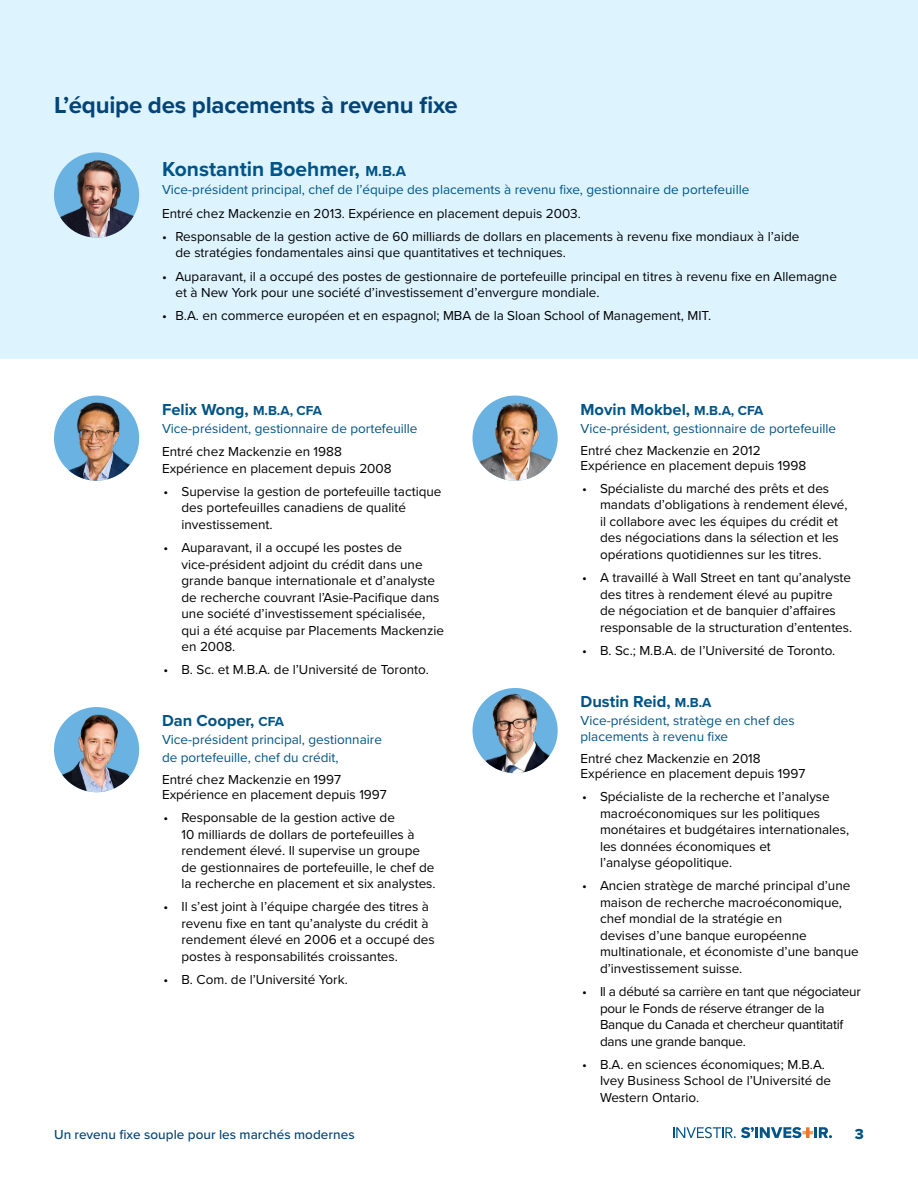
<style>
.page{position:relative;width:918px;height:1188px;background:#fff}
.page>*{position:absolute;margin:0;border:0;box-sizing:border-box;transform-origin:0 0}
.H2-blue{font:700 24px "Proxima Nova";letter-spacing:-.01em;color:#034477}
.body{font:700 21px "Proxima Nova";color:#005486}
.PM_name{font:700 16.5px "Proxima Nova";color:#005486}
.t1{font:15px "Proxima Nova Extrabld";color:#005486}
.body-smaller_leading{font:13.5px/16.5px "Proxima Nova";color:#000}
.PM_title{font:13.5px/18px "Proxima Nova";color:#005486}
.body-smaller_leading-2{font:13.5px/16.5px "Proxima Nova";letter-spacing:-.02em;color:#000}
.body-2{font:13.5px "Proxima Nova";color:#000}
.t2{font:500 13.5px "Proxima Nova";letter-spacing:.005em;color:#034477}
.s1{font-size:15px}
.s2{font-size:13.5px}
</style>
<div class="page">
<svg style="left:674px;top:1127px;width:158px;height:11px"></svg>
<div style="left:0;top:0;width:918px;height:359px;background:#ddf4ff"></div>
<img style="left:54px;top:397px;width:84px;height:84px">
<img style="left:472px;top:396px;width:86px;height:85px;border-radius:43px">
<div style="left:54px;top:152px;width:85px;height:86px;background:#6ab2e2;border-radius:50%"></div>
<img style="left:54px;top:158px;width:85px;height:80px">
<img style="left:54px;top:710px;width:85px;height:82px">
<img style="left:473px;top:689px;width:85px;height:84px">
<h2 class="H2-blue" style="left:54px;top:88px;width:405px">L’équipe des placements à revenu fixe</h2>
<p class="body" style="left:162px;top:154px;width:246px">Konstantin Boehmer, <span class="s1">M.B.A</span></p>
<p class="PM_title" style="left:162px;top:180px;width:589px">Vice-président principal, chef de l’équipe des placements à revenu fixe, gestionnaire de portefeuille</p>
<p class="body-2" style="left:162px;top:203px;width:420px">Entré chez Mackenzie en 2013. Expérience en placement depuis 2003.</p>
<p class="body-smaller_leading" style="left:176px;top:228px;width:626px;text-indent:-14px">• Responsable de la gestion active de 60 milliards de dollars en placements à revenu fixe mondiaux à l’aide de stratégies fondamentales ainsi que quantitatives et techniques.</p>
<p class="body-smaller_leading" style="left:176px;top:267px;width:663px;text-indent:-14px">• Auparavant, il a occupé des postes de gestionnaire de portefeuille principal en titres à revenu fixe en Allemagne et à New York pour une société d’investissement d’envergure mondiale.</p>
<p class="body-smaller_leading" style="left:162px;top:307px;width:551px">• B.A. en commerce européen et en espagnol; MBA de la Sloan School of Management, MIT.</p>
<p class="PM_name" style="left:162px;top:397px;width:162px">Felix Wong, <span class="s2">M.B.A, CFA</span></p>
<p class="PM_title" style="left:162px;top:419px;width:257px">Vice-président, gestionnaire de portefeuille</p>
<p class="body-smaller_leading" style="left:162px;top:443px;width:231px">Entré chez Mackenzie en 1988<br>Expérience en placement depuis 2008</p>
<p class="body-smaller_leading" style="left:182px;top:482px;width:262px;text-indent:-18px">• Supervise la gestion de portefeuille tactique des portefeuilles canadiens de qualité investissement.</p>
<p class="body-smaller_leading" style="left:182px;top:539px;width:264px;text-indent:-18px">• Auparavant, il a occupé les postes de vice-président adjoint du crédit dans une grande banque internationale et d’analyste de recherche couvrant l’Asie-Pacifique dans une société d’investissement spécialisée, qui a été acquise par Placements Mackenzie en 2008.</p>
<p class="body-smaller_leading" style="left:164px;top:661px;width:267px">• B. Sc. et M.B.A. de l’Université de Toronto.</p>
<p class="PM_name" style="left:162px;top:708px;width:124px">Dan Cooper, <span class="s2">CFA</span></p>
<p class="PM_title" style="left:162px;top:730px;width:221px">Vice-président principal, gestionnaire de portefeuille, chef du crédit,</p>
<p class="body-smaller_leading" style="left:162px;top:771px;width:226px;line-height:15px">Entré chez Mackenzie en 1997<br>Expérience en placement depuis 1997</p>
<p class="body-smaller_leading" style="left:182px;top:809px;width:256px;text-indent:-18px">• Responsable de la gestion active de<br>10 milliards de dollars de portefeuilles à rendement élevé. Il supervise un groupe de gestionnaires de portefeuille, le chef de la recherche en placement et six analystes.</p>
<p class="body-smaller_leading" style="left:182px;top:898px;width:255px;text-indent:-18px">• Il s’est joint à l’équipe chargée des titres à revenu fixe en tant qu’analyste du crédit à rendement élevé en 2006 et a occupé des postes à responsabilités croissantes.</p>
<p class="body-smaller_leading" style="left:164px;top:971px;width:186px">• B. Com. de l’Université York.</p>
<p class="PM_name" style="left:580px;top:397px;width:185px">Movin Mokbel, <span class="s2">M.B.A, CFA</span></p>
<p class="PM_title" style="left:580px;top:419px;width:257px">Vice-président, gestionnaire de portefeuille</p>
<p class="body-smaller_leading" style="left:580px;top:442px;width:227px;line-height:15px">Entré chez Mackenzie en 2012<br>Expérience en placement depuis 1998</p>
<p class="body-smaller_leading" style="left:600px;top:479px;width:249px;text-indent:-18px">• Spécialiste du marché des prêts et des mandats d’obligations à rendement élevé, il collabore avec les équipes du crédit et des négociations dans la sélection et les opérations quotidiennes sur les titres.</p>
<p class="body-smaller_leading" style="left:600px;top:569px;width:254px;text-indent:-18px">• A travaillé à Wall Street en tant qu’analyste des titres à rendement élevé au pupitre<br>de négociation et de banquier d’affaires responsable de la structuration d’ententes.</p>
<p class="body-smaller_leading" style="left:582px;top:641px;width:255px">• B. Sc.; M.B.A. de l’Université de Toronto.</p>
<p class="PM_name" style="left:580px;top:689px;width:132px">Dustin Reid, <span class="s2">M.B.A</span></p>
<p class="PM_title" style="left:580px;top:711px;width:216px;line-height:16.5px">Vice-président, stratège en chef des placements à revenu fixe</p>
<p class="body-smaller_leading" style="left:580px;top:750px;width:226px;line-height:15px">Entré chez Mackenzie en 2018<br>Expérience en placement depuis 1997</p>
<p class="body-smaller_leading" style="left:600px;top:788px;width:251px;text-indent:-18px">• Spécialiste de la recherche et l’analyse macroéconomiques sur les politiques monétaires et budgétaires internationales, les données économiques et<br>l’analyse géopolitique.</p>
<p class="body-smaller_leading" style="left:600px;top:877px;width:260px;text-indent:-18px">• Ancien stratège de marché principal d’une maison de recherche macroéconomique, chef mondial de la stratégie en<br>devises d’une banque européenne multinationale, et économiste d’une banque d’investissement suisse.</p>
<p class="body-smaller_leading-2" style="left:600px;top:983px;width:262px;text-indent:-18px">• Il a débuté sa carrière en tant que négociateur pour le Fonds de réserve étranger de la Banque du Canada et chercheur quantitatif dans une grande banque.</p>
<p class="body-smaller_leading" style="left:600px;top:1055px;width:233px;text-indent:-18px">• B.A. en sciences économiques; M.B.A.<br>Ivey Business School de l’Université de<br>Western Ontario.</p>
<p class="t2" style="left:54px;top:1124px;width:302px">Un revenu fixe souple pour les marchés modernes</p>
<p class="t1" style="left:855px;top:1123px;width:11px">3</p>
</div>
